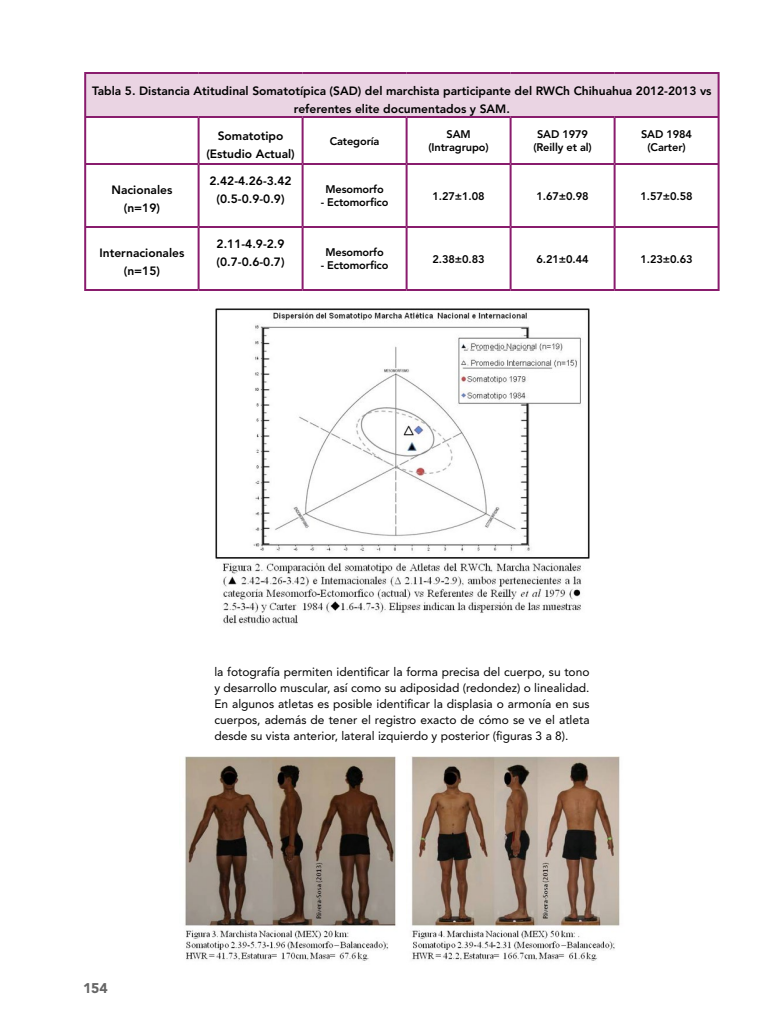
<style>
.page{position:relative;width:768px;height:1024px;background:#fff}
.page>*{position:absolute;margin:0;border:0;box-sizing:border-box;transform-origin:0 0}
.t1{font:900 14px "Avenir LT Std";color:#666}
.t2{font:12px/16px "Avenir LT Std";color:#000;text-align:justify}
.t3{font:800 12px/18px "Avenir LT Std";color:#000;text-align:center}
.t4{font:800 11px/13px "Avenir LT Std";letter-spacing:-.01em;color:#000;text-align:center}
</style>
<div class="page">
<div style="left:85px;top:73px;width:634px;height:44px;background:#ead4e3"></div>
<hr style="left:303px;top:116px;width:104px;height:2px;background:#891c6d">
<hr style="left:407px;top:116px;width:104px;height:2px;background:#891c6d">
<hr style="left:511px;top:116px;width:104px;height:2px;background:#891c6d">
<hr style="left:615px;top:116px;width:105px;height:2px;background:#891c6d">
<hr style="left:303px;top:163px;width:104px;height:2px;background:#891c6d">
<hr style="left:407px;top:163px;width:104px;height:2px;background:#891c6d">
<hr style="left:511px;top:163px;width:104px;height:2px;background:#891c6d">
<hr style="left:615px;top:163px;width:105px;height:2px;background:#891c6d">
<hr style="left:303px;top:289px;width:104px;height:2px;background:#891c6d">
<hr style="left:407px;top:289px;width:104px;height:2px;background:#891c6d">
<hr style="left:511px;top:289px;width:104px;height:2px;background:#891c6d">
<hr style="left:615px;top:289px;width:105px;height:2px;background:#891c6d">
<hr style="left:302px;top:228px;width:2px;height:61px;background:#891c6d">
<hr style="left:718px;top:74px;width:2px;height:42px;background:#891c6d">
<hr style="left:406px;top:118px;width:2px;height:45px;background:#891c6d">
<hr style="left:510px;top:118px;width:2px;height:45px;background:#891c6d">
<hr style="left:614px;top:118px;width:2px;height:45px;background:#891c6d">
<hr style="left:718px;top:118px;width:2px;height:45px;background:#891c6d">
<hr style="left:406px;top:165px;width:2px;height:61px;background:#891c6d">
<hr style="left:510px;top:165px;width:2px;height:61px;background:#891c6d">
<hr style="left:614px;top:165px;width:2px;height:61px;background:#891c6d">
<hr style="left:718px;top:165px;width:2px;height:61px;background:#891c6d">
<hr style="left:406px;top:228px;width:2px;height:61px;background:#891c6d">
<hr style="left:510px;top:228px;width:2px;height:61px;background:#891c6d">
<hr style="left:614px;top:228px;width:2px;height:61px;background:#891c6d">
<hr style="left:718px;top:228px;width:2px;height:61px;background:#891c6d">
<hr style="left:84px;top:72px;width:115px;height:2px;background:#891c6d">
<hr style="left:84px;top:74px;width:2px;height:42px;background:#891c6d">
<hr style="left:199px;top:72px;width:104px;height:2px;background:#891c6d">
<hr style="left:303px;top:72px;width:104px;height:2px;background:#891c6d">
<hr style="left:407px;top:72px;width:104px;height:2px;background:#891c6d">
<hr style="left:511px;top:72px;width:104px;height:2px;background:#891c6d">
<hr style="left:615px;top:72px;width:105px;height:2px;background:#891c6d">
<hr style="left:84px;top:116px;width:115px;height:2px;background:#891c6d">
<hr style="left:84px;top:118px;width:2px;height:45px;background:#891c6d">
<hr style="left:199px;top:116px;width:104px;height:2px;background:#891c6d">
<hr style="left:198px;top:118px;width:2px;height:45px;background:#891c6d">
<hr style="left:302px;top:118px;width:2px;height:45px;background:#891c6d">
<hr style="left:84px;top:163px;width:115px;height:2px;background:#891c6d">
<hr style="left:84px;top:165px;width:2px;height:61px;background:#891c6d">
<hr style="left:199px;top:163px;width:104px;height:2px;background:#891c6d">
<hr style="left:198px;top:165px;width:2px;height:61px;background:#891c6d">
<hr style="left:302px;top:165px;width:2px;height:61px;background:#891c6d">
<hr style="left:84px;top:226px;width:115px;height:2px;background:#891c6d">
<hr style="left:84px;top:228px;width:2px;height:61px;background:#891c6d">
<hr style="left:199px;top:226px;width:104px;height:2px;background:#891c6d">
<hr style="left:198px;top:228px;width:2px;height:61px;background:#891c6d">
<hr style="left:303px;top:226px;width:104px;height:2px;background:#891c6d">
<hr style="left:407px;top:226px;width:104px;height:2px;background:#891c6d">
<hr style="left:511px;top:226px;width:104px;height:2px;background:#891c6d">
<hr style="left:615px;top:226px;width:105px;height:2px;background:#891c6d">
<hr style="left:84px;top:289px;width:115px;height:2px;background:#891c6d">
<hr style="left:199px;top:289px;width:104px;height:2px;background:#891c6d">
<img style="left:215px;top:308px;width:375px;height:317px">
<img style="left:185px;top:756px;width:211px;height:205px">
<img style="left:411px;top:756px;width:209px;height:205px">
<p class="t3" style="left:92px;top:82px;width:621px">Tabla 5. Distancia Atitudinal Somatotípica (SAD) del marchista participante del RWCh Chihuahua 2012-2013 vs referentes elite documentados y SAM.</p>
<p class="t3" style="left:206px;top:127px;width:90px">Somatotipo (Estudio Actual)</p>
<p class="t4" style="left:330px;top:134px;width:51px">Categoría</p>
<p class="t4" style="left:428px;top:128px;width:62px">SAM (Intragrupo)</p>
<p class="t4" style="left:533px;top:128px;width:60px">SAD 1979 (Reilly et al)</p>
<p class="t4" style="left:641px;top:128px;width:53px">SAD 1984 (Carter)</p>
<p class="t3" style="left:111px;top:181px;width:62px">Nacionales (n=19)</p>
<p class="t3" style="left:210px;top:172px;width:84px">2.42-4.26-3.42 (0.5-0.9-0.9)</p>
<p class="t4" style="left:325px;top:183px;width:60px">Mesomorfo</p>
<p class="t4" style="left:433px;top:189px;width:54px">1.27±1.08</p>
<p class="t4" style="left:537px;top:189px;width:54px">1.67±0.98</p>
<p class="t4" style="left:641px;top:189px;width:54px">1.57±0.58</p>
<p class="t4" style="left:321px;top:196px;width:69px">- Ectomorfico</p>
<p class="t3" style="left:99px;top:244px;width:86px">Internacionales (n=15)</p>
<p class="t3" style="left:217px;top:235px;width:69px;text-align:left">2.11-4.9-2.9 (0.7-0.6-0.7)</p>
<p class="t4" style="left:325px;top:246px;width:60px">Mesomorfo</p>
<p class="t4" style="left:321px;top:259px;width:69px">- Ectomorfico</p>
<p class="t4" style="left:433px;top:252px;width:54px">2.38±0.83</p>
<p class="t4" style="left:537px;top:252px;width:54px">6.21±0.44</p>
<p class="t4" style="left:641px;top:252px;width:54px">1.23±0.63</p>
<p class="t1" style="left:83px;top:979px;width:26px">154</p>
<p class="t2" style="left:214px;top:664px;width:377px">la fotografía permiten identificar la forma precisa del cuerpo, su tono y desarrollo muscular, así como su adiposidad (redondez) o linealidad.<br>En algunos atletas es posible identificar la displasia o armonía en sus cuerpos, además de tener el registro exacto de cómo se ve el atleta desde su vista anterior, lateral izquierdo y posterior (figuras 3 a 8).</p>
</div>
